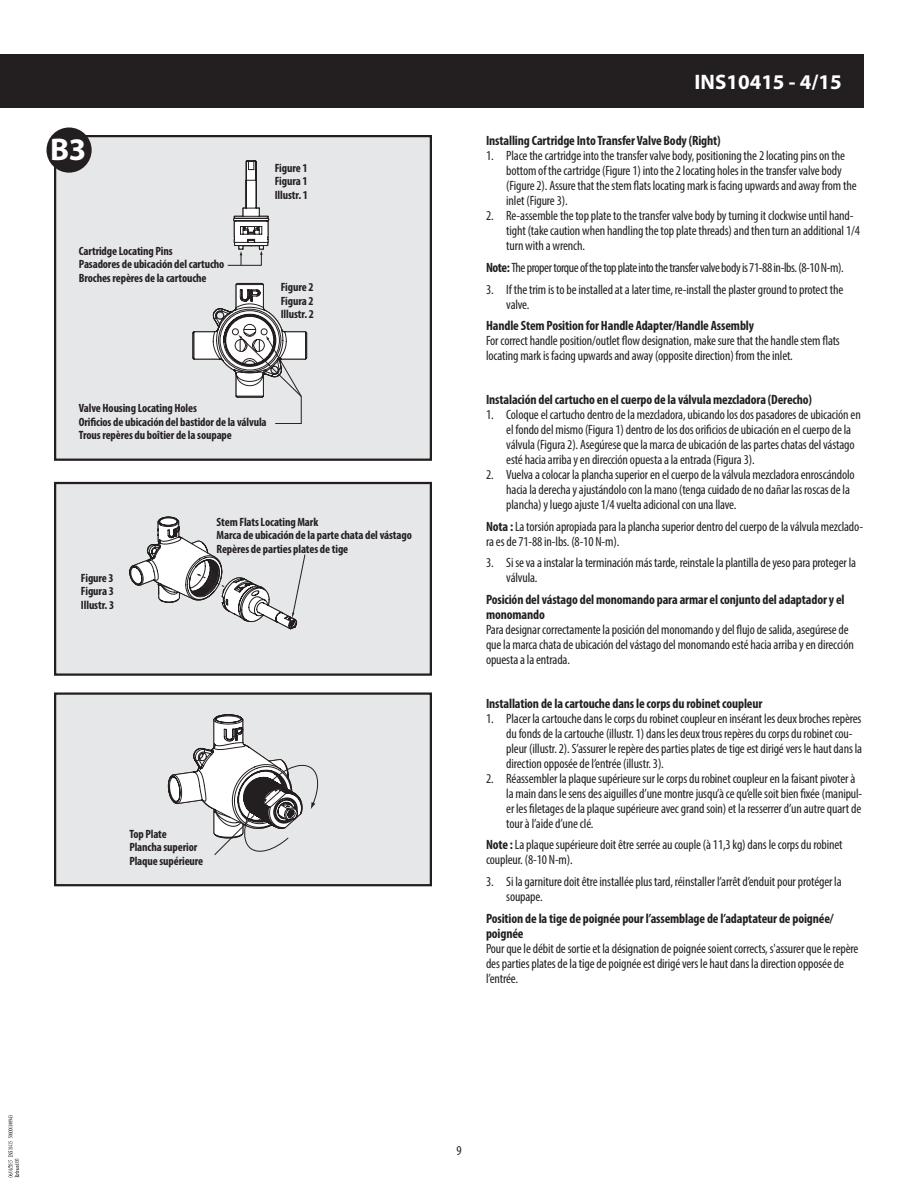
<style>
.page{position:relative;width:918px;height:1188px;background:#fff}
.page>*{position:absolute;margin:0;border:0;box-sizing:border-box;transform-origin:0 0}
.t1{font:700 31.5px "Myriad Pro";color:#fff}
.t2{font:700 21px "Myriad Pro";color:#fff}
.t3{font:condensed 13.5px/15px "Myriad Pro";letter-spacing:-.01em;color:#231f20}
.t4{font:700 condensed 13.5px/15px "Myriad Pro";letter-spacing:-.01em;color:#231f20}
.t5{font:condensed 13.5px "Myriad Pro";letter-spacing:-.03em;color:#231f20}
.t6{font:700 condensed 12px/13.5px "Myriad Pro";letter-spacing:-.01em;color:#231f20}
.s1{font-weight:700}
</style>
<div class="page">
<div style="left:0;top:54px;width:864px;height:54px;background:#231f20"></div>
<div style="left:55px;top:483px;width:376px;height:192px;background:#e6e7e9"></div>
<svg style="left:129px;top:517px;width:176px;height:112px"></svg>
<div style="left:54px;top:482px;width:378px;height:194px;border:2px solid #231f20"></div>
<div style="left:55px;top:136px;width:376px;height:324px;background:#e6e7e9"></div>
<svg style="left:227px;top:160px;width:42px;height:106px"></svg>
<svg style="left:192px;top:283px;width:115px;height:141px"></svg>
<div style="left:54px;top:135px;width:378px;height:326px;border:2px solid #231f20"></div>
<div style="left:55px;top:694px;width:376px;height:191px;background:#e6e7e9"></div>
<div style="left:54px;top:692px;width:378px;height:194px;border:2px solid #231f20"></div>
<svg style="left:168px;top:714px;width:150px;height:141px"></svg>
<div style="left:46px;top:128px;width:46px;height:45px;background:#231f20;border-radius:50%"></div>
<svg style="left:8px;top:1115px;width:11px;height:62px"></svg>
<h1 class="t1" style="left:50px;top:129px;width:38px">B3</h1>
<p class="t6" style="left:79px;top:244px;width:147px">Cartridge Locating Pins<br>Pasadores de ubicación del cartucho<br>Broches repères de la cartouche</p>
<p class="t6" style="left:275px;top:161px;width:35px;text-align:justify">Figure 1<br>Figura 1<br>Illustr. 1</p>
<p class="t6" style="left:281px;top:280px;width:35px;text-align:justify">Figure 2<br>Figura 2<br>Illustr. 2</p>
<p class="t6" style="left:79px;top:401px;width:189px">Valve Housing Locating Holes<br>Orificios de ubicación del bastidor de la válvula<br>Trous repères du boîtier de la soupape</p>
<p class="t6" style="left:81px;top:571px;width:35px;text-align:justify">Figure 3<br>Figura 3<br>Illustr. 3</p>
<p class="t6" style="left:217px;top:515px;width:197px">Stem Flats Locating Mark<br>Marca de ubicación de la parte chata del vástago<br>Repères de parties plates de tige</p>
<p class="t6" style="left:129px;top:827px;width:75px">Top Plate<br>Plancha superior<br>Plaque supérieure</p>
<h2 class="t2" style="left:695px;top:68px;width:149px">INS10415 - 4/15</h2>
<p class="t4" style="left:486px;top:133px;width:236px">Installing Cartridge Into Transfer Valve Body (Right)</p>
<p class="t3" style="left:506px;top:148px;width:352px;text-indent:-20px">1. Place the cartridge into the transfer valve body, positioning the 2 locating pins on the bottom of the cartridge (Figure 1) into the 2 locating holes in the transfer valve body (Figure 2). Assure that the stem flats locating mark is facing upwards and away from the inlet (Figure 3).</p>
<p class="t3" style="left:506px;top:208px;width:355px;text-indent:-20px">2. Re-assemble the top plate to the transfer valve body by turning it clockwise until hand&shy;tight (take caution when handling the top plate threads) and then turn an additional 1/4 turn with a wrench.</p>
<p class="t5" style="left:486px;top:259px;width:359px"><span class="s1">Note:</span> The proper torque of the top plate into the transfer valve body is 71-88 in-lbs. (8-10 N-m).</p>
<p class="t3" style="left:506px;top:281px;width:339px;text-indent:-20px">3. If the trim is to be installed at a later time, re-install the plaster ground to protect the valve.</p>
<p class="t4" style="left:486px;top:318px;width:270px">Handle Stem Position for Handle Adapter/Handle Assembly</p>
<p class="t3" style="left:486px;top:333px;width:355px">For correct handle position/outlet flow designation, make sure that the handle stem flats locating mark is facing upwards and away (opposite direction) from the inlet.</p>
<p class="t4" style="left:486px;top:392px;width:328px">Instalación del cartucho en el cuerpo de la válvula mezcladora (Derecho)</p>
<p class="t3" style="left:506px;top:407px;width:356px;text-indent:-20px">1. Coloque el cartucho dentro de la mezcladora, ubicando los dos pasadores de ubicación en el fondo del mismo (Figura 1) dentro de los dos orificios de ubicación en el cuerpo de la válvula (Figura 2). Asegúrese que la marca de ubicación de las partes chatas del vástago esté hacia arriba y en dirección opuesta a la entrada (Figura 3).</p>
<p class="t3" style="left:506px;top:467px;width:350px;text-indent:-20px">2. Vuelva a colocar la plancha superior en el cuerpo de la válvula mezcladora enroscándolo hacia la derecha y ajustándolo con la mano (tenga cuidado de no dañar las roscas de la plancha) y luego ajuste 1/4 vuelta adicional con una llave.</p>
<p class="t3" style="left:486px;top:518px;width:379px"><span class="s1">Nota :</span> La torsión apropiada para la plancha superior dentro del cuerpo de la válvula mezclado&shy;ra es de 71-88 in-lbs. (8-10 N-m).</p>
<p class="t3" style="left:506px;top:555px;width:351px;text-indent:-20px">3. Si se va a instalar la terminación más tarde, reinstale la plantilla de yeso para proteger la válvula.</p>
<p class="t4" style="left:486px;top:592px;width:360px">Posición del vástago del monomando para armar el conjunto del adaptador y el monomando</p>
<p class="t3" style="left:486px;top:622px;width:369px">Para designar correctamente la posición del monomando y del flujo de salida, asegúrese de que la marca chata de ubicación del vástago del monomando esté hacia arriba y en dirección opuesta a la entrada.</p>
<p class="t4" style="left:486px;top:695px;width:278px">Installation de la cartouche dans le corps du robinet coupleur</p>
<p class="t3" style="left:506px;top:710px;width:357px;text-indent:-20px">1. Placer la cartouche dans le corps du robinet coupleur en insérant les deux broches repères du fonds de la cartouche (illustr. 1) dans les deux trous repères du corps du robinet cou&shy;pleur (illustr. 2). S’assurer le repère des parties plates de tige est dirigé vers le haut dans la direction opposée de l’entrée (illustr. 3).</p>
<p class="t3" style="left:506px;top:770px;width:358px;text-indent:-20px">2. Réassembler la plaque supérieure sur le corps du robinet coupleur en la faisant pivoter à la main dans le sens des aiguilles d’une montre jusqu’à ce qu’elle soit bien fixée (manipul&shy;er les filetages de la plaque supérieure avec grand soin) et la resserrer d’un autre quart de tour à l’aide d’une clé.</p>
<p class="t3" style="left:486px;top:837px;width:358px"><span class="s1">Note :</span> La plaque supérieure doit être serrée au couple (à 11,3 kg) dans le corps du robinet coupleur. (8-10 N-m).</p>
<p class="t3" style="left:506px;top:874px;width:337px;text-indent:-20px">3. Si la garniture doit être installée plus tard, réinstaller l’arrêt d’enduit pour protéger la soupape.</p>
<p class="t4" style="left:486px;top:911px;width:349px">Position de la tige de poignée pour l’assemblage de l’adaptateur de poignée/ poignée</p>
<p class="t3" style="left:486px;top:941px;width:374px">Pour que le débit de sortie et la désignation de poignée soient corrects, s'assurer que le repère des parties plates de la tige de poignée est dirigé vers le haut dans la direction opposée de l’entrée.</p>
<p class="t3" style="left:456px;top:1143px;width:7px">9</p>
</div>
